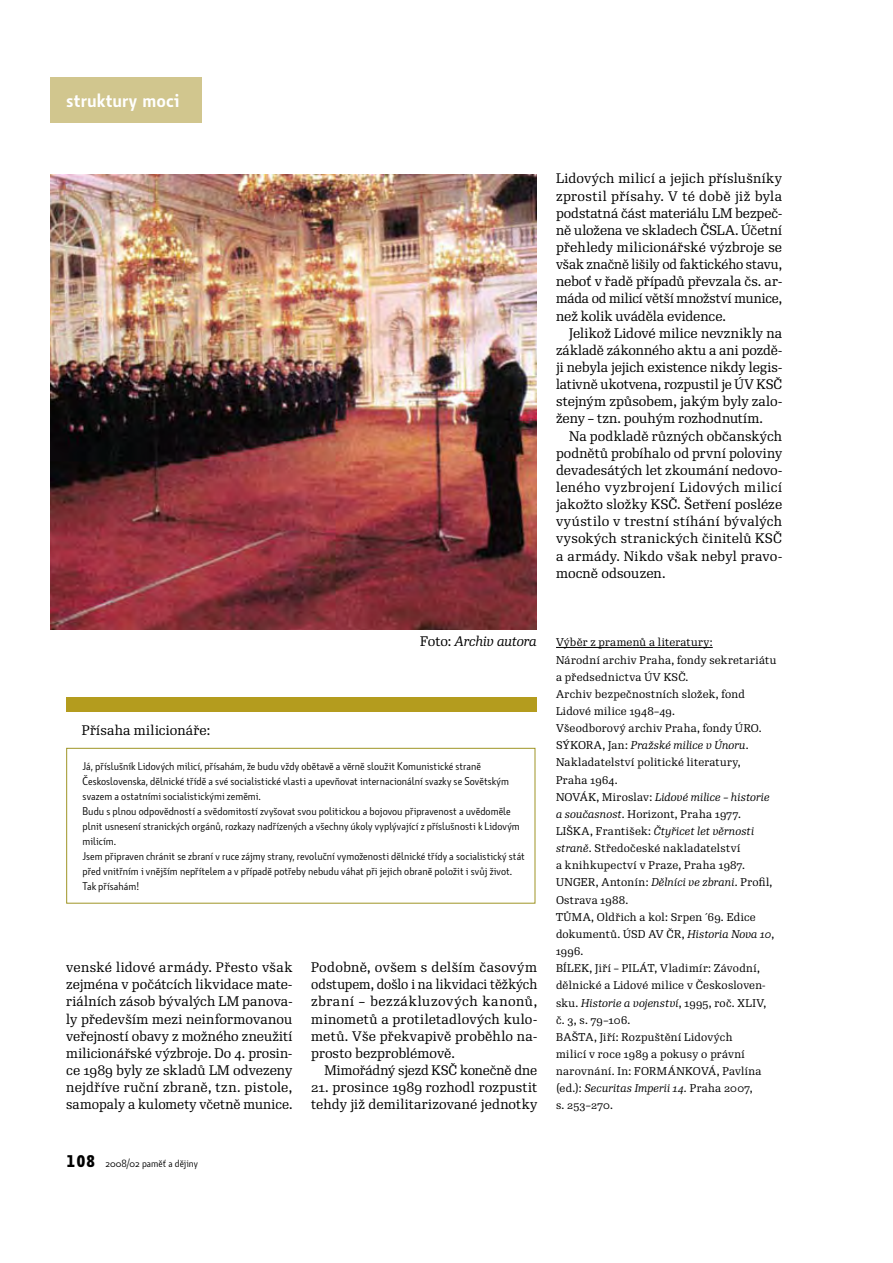
<style>
.page{position:relative;width:893px;height:1263px;background:#fff}
.page>*{position:absolute;margin:0;border:0;box-sizing:border-box;transform-origin:0 0}
.t1{font:600 18.75px "Botanika Std";color:#fff}
.t2{font:13.35px/17.1px "Re Public Std";letter-spacing:.01em;color:#000;text-align:justify}
.t3{font:13.35px "Re Public Std";letter-spacing:-.01em;color:#000}
.t4{font:italic 13.35px "Re Public Std";letter-spacing:-.01em;color:#000}
.t5{font:10.95px/17.1px "Re Public Std";letter-spacing:.025em;color:#000}
.t6{font:10.95px/15px "Botanika Std";letter-spacing:.005em;color:#000}
.t7{font:10.2px "Botanika Std";color:#000}
.s1{font-style:normal}
.s2{font-family:"Botanika Mono";font-weight:700;font-size:16.35px}
.s3{font-style:italic}
</style>
<div class="page">
<div style="left:50px;top:77px;width:152px;height:46px;background:#d1c68e"></div>
<hr style="left:556px;top:647px;width:157px;height:1px;background:#000">
<div style="left:67px;top:697px;width:470px;height:14px;background:#b49c1e"></div>
<div style="left:66px;top:748px;width:469px;height:156px;border:1px solid #9f9526"></div>
<img style="left:50px;top:175px;width:487px;height:454px">
<h1 class="t1" style="left:66px;top:93px;width:115px">struktury moci</h1>
<p class="t2" style="left:556px;top:171px;width:228px">Lidových milicí a jejich příslušníky zprostil přísahy. V té době již byla podstatná část materiálu LM bezpeč&shy;ně uložena ve skladech ČSLA. Účetní přehledy milicionářské výzbroje se však značně lišily od faktického stavu, neboť v řadě případů převzala čs. ar&shy;máda od milicí větší množství munice, než kolik uváděla evidence.</p>
<p class="t2" style="left:556px;top:325px;width:228px;text-indent:13px">Jelikož Lidové milice nevznikly na základě zákonného aktu a ani pozdě&shy;ji nebyla jejich existence nikdy legis&shy;lativně ukotvena, rozpustil je ÚV KSČ stejným způsobem, jakým byly zalo&shy;ženy – tzn. pouhým rozhod nutím.</p>
<p class="t2" style="left:556px;top:428px;width:228px;text-indent:13px">Na podkladě různých občanských podnětů probíhalo od první poloviny devadesátých let zkoumání nedovo&shy;leného vyzbrojení Lidových milicí jakožto složky KSČ. Šetření posléze vyústilo v trestní stíhání bývalých vysokých stranických činitelů KSČ a armády. Nikdo však nebyl pravo&shy;mocně odsouzen.</p>
<p class="t2" style="left:82px;top:722px;width:130px">Přísaha milicionáře:</p>
<p class="t4" style="left:420px;top:636px;width:118px"><span class="s1">Foto:</span> Archiv autora</p>
<p class="t6" style="left:83px;top:759px;width:444px">Já, příslušník Lidových milicí, přísahám, že budu vždy obětavě a věrně sloužit Komunistické straně Československa, dělnické třídě a své socialistické vlasti a upevňovat internacionální svazky se Sovětským svazem a ostatními socialistickými zeměmi.<br>Budu s plnou odpovědností a svědomitostí zvyšovat svou politickou a bojovou připravenost a uvědoměle plnit usnesení stranických orgánů, rozkazy nadřízených a všechny úkoly vyplývající z příslušnosti k Lidovým milicím.<br>Jsem připraven chránit se zbraní v ruce zájmy strany, revoluční vymoženosti dělnické třídy a socialistický stát před vnitřním i vnějším nepřítelem a v případě potřeby nebudu váhat při jejich obraně položit i svůj život.<br>Tak přísahám!</p>
<p class="t2" style="left:66px;top:960px;width:228px">venské lidové armády. Přesto však zejména v počátcích likvidace mate&shy;riálních zásob bývalých LM panova&shy;ly především mezi neinformovanou veřejností obavy z možného zneužití milicionářské výzbroje. Do 4. prosin&shy;ce 1989 byly ze skladů LM odvezeny nejdříve ruční zbraně, tzn. pistole, samopaly a kulomety včetně munice.</p>
<p class="t2" style="left:311px;top:960px;width:228px">Podobně, ovšem s delším časovým odstupem, došlo i na likvidaci těžkých zbraní – bezzákluzových kanonů, minometů a protiletadlových kulo&shy;metů. Vše překvapivě proběhlo na&shy;prosto bezproblémově.</p>
<p class="t3" style="left:324px;top:1064px;width:214px">Mimořádný sjezd KSČ konečně dne</p>
<p class="t2" style="left:311px;top:1080px;width:228px">21. prosince 1989 rozhodl rozpustit tehdy již demilitarizované jednotky</p>
<p class="t7" style="left:66px;top:1159px;width:133px"><span class="s2">108</span> 2008/02 paměť a dějiny</p>
<p class="t5" style="left:556px;top:635px;width:222px">Výběr z pramenů a literatury:<br>Národní archiv Praha, fondy sekretariátu a předsednictva ÚV KSČ.<br>Archiv bezpečnostních složek, fond<br>Lidové milice 1948–49.<br>Všeodborový archiv Praha, fondy ÚRO.<br>SÝKORA, Jan: <span class="s3">Pražské milice v Únoru</span>.<br>Nakladatelství politické literatury,<br>Praha 1964.<br>NOVÁK, Miroslav: <span class="s3">Lidové milice – historie a současnost</span>. Horizont, Praha 1977.<br>LIŠKA, František: <span class="s3">Čtyřicet let věrnosti straně</span>. Středočeské nakladatelství<br>a knihkupectví v Praze, Praha 1987.<br>UNGER, Antonín: <span class="s3">Dělníci ve zbrani</span>. Profil,<br>Ostrava 1988.<br>TŮMA, Oldřich a kol: Srpen ´69. Edice dokumentů. ÚSD AV ČR, <span class="s3">Historia Nova 10</span>,<br>1996.<br>BÍLEK, Jiří – PILÁT, Vladimír: Závodní, dělnické a Lidové milice v Českosloven&shy;sku. <span class="s3">Historie a vojenství</span>, 1995, roč. XLIV, č. 3, s. 79–106.<br>BAŠTA, Jiří: Rozpuštění Lidových<br>milicí v roce 1989 a pokusy o právní narovnání. In: FORMÁNKOVÁ, Pavlína (ed.): <span class="s3">Securitas Imperii 14.</span> Praha 2007,<br>s. 253–270.</p>
</div>
